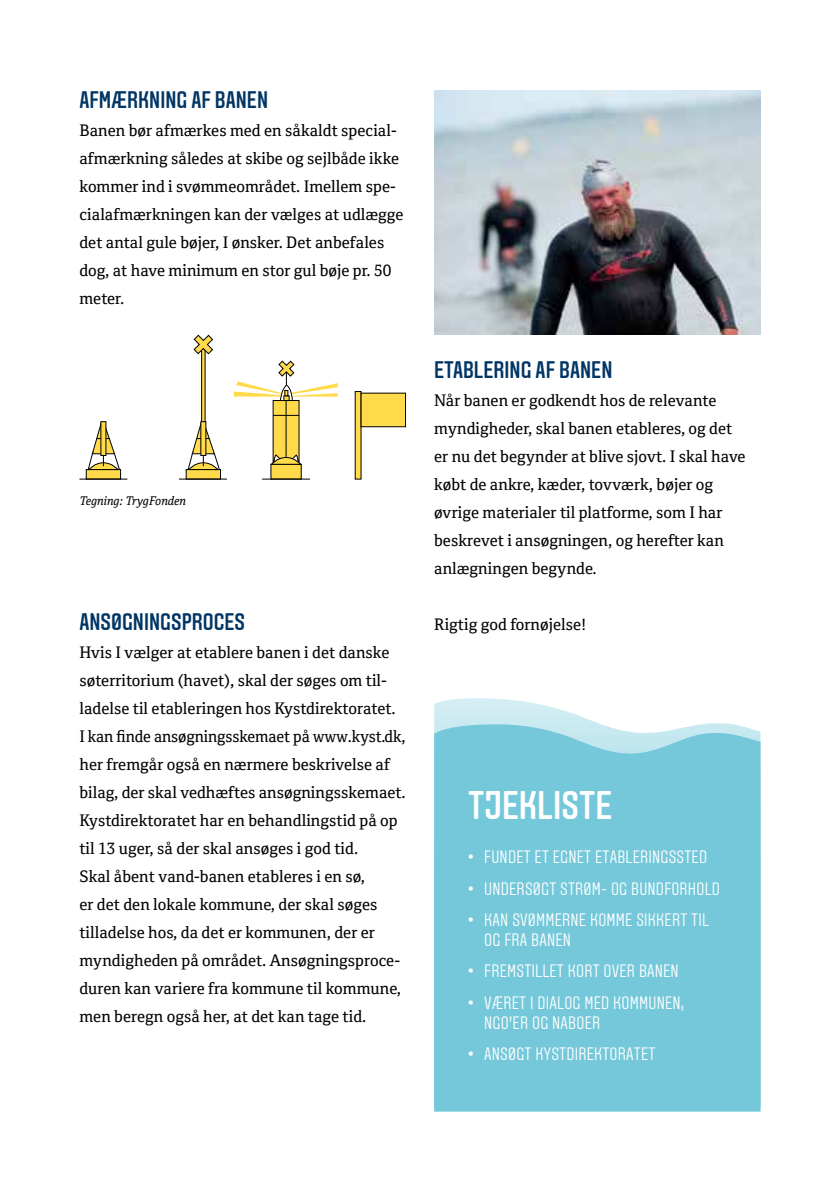
<style>
.page{position:relative;width:840px;height:1191px;background:#fff}
.page>*{position:absolute;margin:0;border:0;box-sizing:border-box;transform-origin:0 0}
.t1{font:500 40px "Aveny T";color:#fff}
.t2{font:500 24px "Aveny T";color:#003564}
.t3{font:300 18px/20px "Aveny T";letter-spacing:.01em;color:#fff}
.t4{font:16px/28px "Cordale";color:#000}
.t5{font:italic 12px "Cordale";letter-spacing:-.005em;color:#000}
</style>
<div class="page">
<svg style="left:434px;top:698px;width:163px;height:25px;fill:#d1edf2"></svg>
<div style="left:434px;top:723px;width:326px;height:388px;background:#74c8da"></div>
<img style="left:434px;top:91px;width:326px;height:244px">
<svg style="left:86px;top:422px;width:35px;height:57px"></svg>
<svg style="left:101px;top:421px;width:5px;height:35px"></svg>
<svg style="left:201px;top:354px;width:4px;height:67px"></svg>
<svg style="left:185px;top:422px;width:36px;height:57px"></svg>
<svg style="left:200px;top:421px;width:6px;height:35px"></svg>
<svg style="left:193px;top:335px;width:20px;height:19px"></svg>
<svg style="left:354px;top:391px;width:51px;height:88px"></svg>
<svg style="left:234px;top:360px;width:103px;height:119px"></svg>
<hr style="left:79px;top:479px;width:48px;height:1px;background:#000">
<hr style="left:179px;top:479px;width:48px;height:1px;background:#000">
<hr style="left:262px;top:479px;width:48px;height:1px;background:#000">
<h2 class="t2" style="left:79px;top:86px;width:190px">AFMÆRKNING AF BANEN</h2>
<p class="t4" style="left:79px;top:117px;width:325px">Banen bør afmærkes med en såkaldt special&shy;afmærkning således at skibe og sejlbåde ikke kommer ind i svømmeområdet. Imellem spe&shy;cialafmærkningen kan der vælges at udlægge det antal gule bøjer, I ønsker. Det anbefales dog, at have minimum en stor gul bøje pr. 50 meter.</p>
<p class="t5" style="left:79px;top:493px;width:108px">Tegning: TrygFonden</p>
<h2 class="t2" style="left:79px;top:608px;width:167px">ANSØGNINGSPROCES</h2>
<p class="t4" style="left:79px;top:638px;width:327px">Hvis I vælger at etablere banen i det danske søterritorium (havet), skal der søges om til&shy;ladelse til etableringen hos Kystdirektoratet.<br>I kan finde ansøgningsskemaet på www.kyst.dk, her fremgår også en nærmere beskrivelse af bilag, der skal vedhæftes ansøgningsskemaet.<br>Kystdirektoratet har en behandlingstid på op til 13 uger, så der skal ansøges i god tid.<br>Skal åbent vand-banen etableres i en sø,<br>er det den lokale kommune, der skal søges tilladelse hos, da det er kommunen, der er myndigheden på området. Ansøgningsproce&shy;duren kan variere fra kommune til kommune, men beregn også her, at det kan tage tid.</p>
<h2 class="t2" style="left:434px;top:356px;width:180px">ETABLERING AF BANEN</h2>
<p class="t4" style="left:434px;top:387px;width:313px">Når banen er godkendt hos de relevante myndigheder, skal banen etableres, og det er nu det begynder at blive sjovt. I skal have købt de ankre, kæder, tovværk, bøjer og øvrige materialer til platforme, som I har beskrevet i ansøgningen, og herefter kan anlægningen begynde.</p>
<p class="t4" style="left:434px;top:611px;width:153px">Rigtig god fornøjelse!</p>
<h1 class="t1" style="left:468px;top:782px;width:145px">TJEKLISTE</h1>
<p class="t3" style="left:468px;top:847px;width:240px">• FUNDET ET EGNET ETABLERINGSSTED</p>
<p class="t3" style="left:468px;top:878px;width:253px">• UNDERSØGT STRØM- OG BUNDFORHOLD</p>
<p class="t3" style="left:484px;top:910px;width:226px;text-indent:-16px">• KAN SVØMMERNE KOMME SIKKERT TIL<br>OG FRA BANEN</p>
<p class="t3" style="left:468px;top:961px;width:212px">• FREMSTILLET KORT OVER BANEN</p>
<p class="t3" style="left:484px;top:992px;width:201px;text-indent:-16px">• VÆRET I DIALOG MED KOMMUNEN,<br>NGO’ER OG NABOER</p>
<p class="t3" style="left:468px;top:1044px;width:189px">• ANSØGT KYSTDIREKTORATET</p>
</div>
